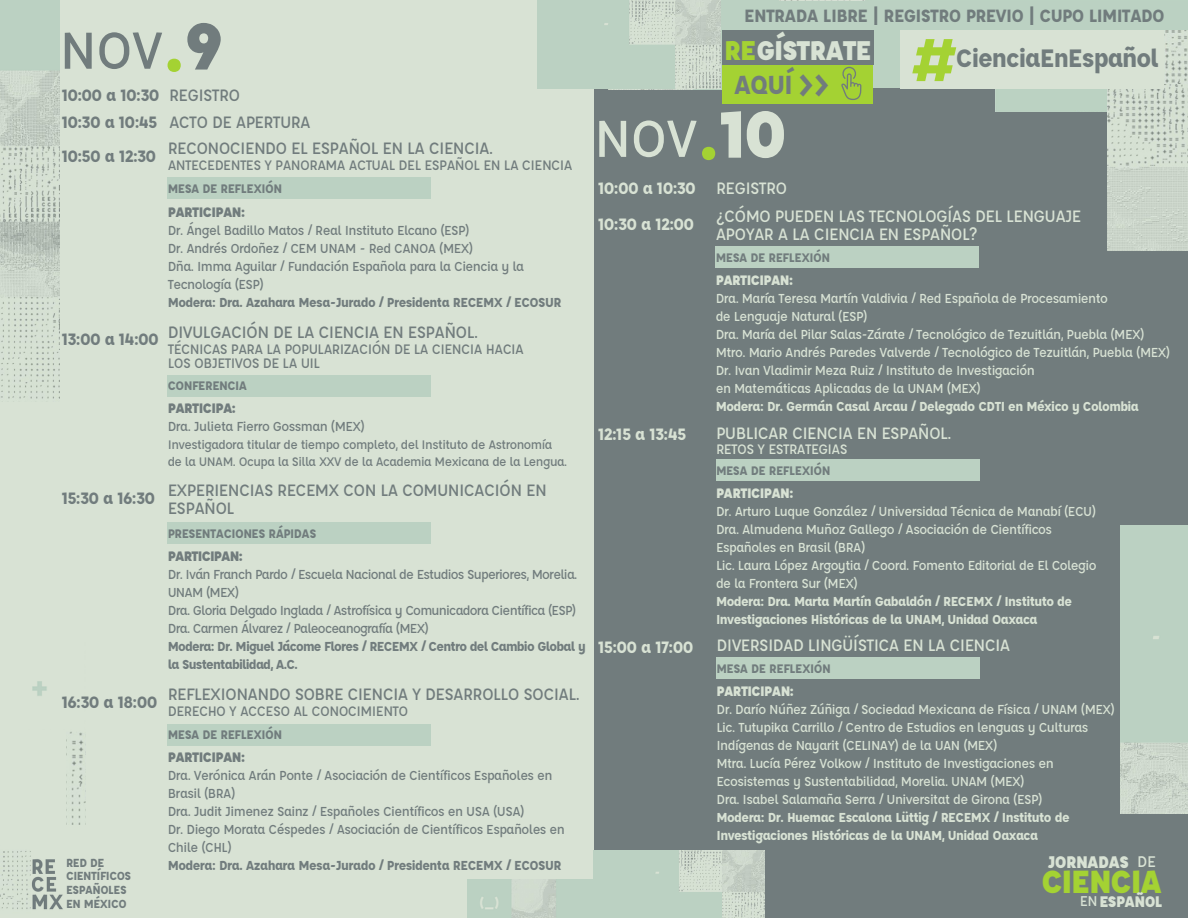
<style>
.page{position:relative;width:1188px;height:918px;background:#fff}
.page>*{position:absolute;margin:0;border:0;box-sizing:border-box;transform-origin:0 0}
.t1{font:700 66px "Affogato";color:#a4d233}
.t2{font:500 56.7px "Affogato";color:#d8e2d4}
.t3{font:500 56.7px "Affogato";color:#717c7d}
.t4{font:900 35.1px "Affogato";letter-spacing:-.04em;color:#a4d233}
.t5{font:900 29.55px "Affogato";letter-spacing:-.04em;color:#d8e2d4}
.t6{font:700 28.65px "Affogato";color:#717c7d}
.t7{font:700 27.6px "Affogato";letter-spacing:-.04em;color:#717c7d}
.t8{font:700 19.35px "Affogato";letter-spacing:-.04em;color:#717c7d}
.t9{font:900 18.45px "Affogato";letter-spacing:-.04em;color:#d8e2d4}
.t10{font:500 18px/26.2px "Affogato";letter-spacing:-.04em;color:#717c7d}
.t11{font:500 18px/18px "Affogato";letter-spacing:-.04em;color:#d8e2d4}
.t12{font:700 18px "Affogato";letter-spacing:-.04em;color:#d8e2d4}
.t13{font:700 18px "Affogato";letter-spacing:-.04em;color:#717c7d}
.t14{font:900 16.8px "Affogato";letter-spacing:-.04em;color:#d8e2d4}
.t15{font:500 16.8px "Affogato";color:#d8e2d4}
.t16{font:500 15px/14.7px "Affogato";letter-spacing:-.04em;color:#717c7d}
.t17{font:900 15px "Affogato";letter-spacing:-.04em;color:#717c7d}
.t18{font:900 15px "Affogato";letter-spacing:-.04em;color:#d8e2d4}
.t19{font:500 15px "Affogato";letter-spacing:-.04em;color:#d8e2d4}
.t20{font:500 14.25px/18px "Affogato";letter-spacing:-.04em;color:#d8e2d4}
.t21{font:500 14.25px/18px "Affogato";letter-spacing:-.04em;color:#717c7d}
.t22{font:700 14.25px/18px "Affogato";letter-spacing:-.04em;color:#d8e2d4}
.t23{font:700 14.25px/18px "Affogato";letter-spacing:-.04em;color:#717c7d}
.t24{font:500 13.5px/16.8px "Affogato";letter-spacing:-.04em;color:#717c7d}
.t25{font:700 13.5px "Affogato";letter-spacing:-.04em;color:#717c7d}
.t26{font:700 12.75px/13.8px "Affogato";letter-spacing:-.04em;color:#717c7d}
.s1{font-weight:900;font-size:74.1px;color:#a4d233}
.s2{font-weight:900;font-size:72.6px}
.s3{font-weight:500}
.s4{font-weight:700}
.s5{font-size:29.7px;color:#a4d233}
.s6{font-weight:900;font-size:29.25px}
.s7{font-weight:500;font-size:15.45px}
</style>
<div class="page">
<div style="left:866px;top:0;width:322px;height:88px;background:#bbd2c2"></div>
<div style="left:0;top:0;width:594px;height:918px;background:#d8e2d4"></div>
<div style="left:594px;top:88px;width:594px;height:830px;background:#717c7d"></div>
<img style="left:0;top:0;width:59px;height:402px">
<img style="left:468px;top:879px;width:125px;height:39px">
<img style="left:32px;top:681px;width:53px;height:144px">
<img style="left:593px;top:850px;width:171px;height:68px">
<img style="left:996px;top:29px;width:192px;height:82px">
<img style="left:1107px;top:84px;width:81px;height:167px">
<img style="left:538px;top:0;width:182px;height:89px">
<div style="left:168px;top:178px;width:263px;height:21px;background:#bbd1c2"></div>
<div style="left:168px;top:375px;width:263px;height:21px;background:#bbd1c2"></div>
<div style="left:168px;top:523px;width:263px;height:21px;background:#bbd1c2"></div>
<div style="left:168px;top:724px;width:263px;height:21px;background:#bbd1c2"></div>
<div style="left:716px;top:246px;width:263px;height:22px;background:#bbd1c2"></div>
<div style="left:716px;top:460px;width:263px;height:21px;background:#bbd1c2"></div>
<div style="left:717px;top:657px;width:263px;height:22px;background:#bbd1c2"></div>
<img style="left:1121px;top:526px;width:67px;height:288px">
<img style="left:0;top:730px;width:65px;height:180px">
<div style="left:900px;top:31px;width:263px;height:58px;background:#d8e2d4"></div>
<div style="left:722px;top:64px;width:151px;height:40px;background:#a4d233"></div>
<div style="left:722px;top:29px;width:151px;height:35px;background:#717c7d"></div>
<svg style="left:841px;top:67px;width:20px;height:33px"></svg>
<div style="left:722px;top:1px;width:466px;height:28px;background:#bbd1c2"></div>
<h2 class="t3" style="left:60px;top:14px;width:165px">NOV<span class="s1">.</span><span class="s2">9</span></h2>
<p class="t13" style="left:62px;top:84px;width:180px">10:00 a 10:30 <span class="s3">REGISTRO</span></p>
<p class="t10" style="left:62px;top:108px;width:433px"><span class="s4">10:30 a 10:45</span> ACTO DE APERTURA<br><span class="s4">10:50 a 12:30</span> RECONOCIENDO EL ESPAÑOL EN LA CIENCIA.</p>
<p class="t16" style="left:168px;top:157px;width:407px">ANTECEDENTES Y PANORAMA ACTUAL DEL ESPAÑOL EN LA CIENCIA</p>
<p class="t25" style="left:168px;top:180px;width:116px">MESA DE REFLEXIÓN</p>
<p class="t17" style="left:168px;top:202px;width:79px">PARTICIPAN:</p>
<p class="t21" style="left:168px;top:220px;width:358px">Dr. Ángel Badillo Matos / Real Instituto Elcano (ESP)<br>Dr. Andrés Ordoñez / CEM UNAM - Red CANOA (MEX)<br>Dña. Imma Aguilar / Fundación Española para la Ciencia y la Tecnología (ESP)</p>
<p class="t23" style="left:168px;top:292px;width:395px">Modera: Dra. Azahara Mesa-Jurado / Presidenta RECEMX / ECOSUR</p>
<p class="t10" style="left:62px;top:318px;width:418px"><span class="s4">13:00 a 14:00</span> DIVULGACIÓN DE LA CIENCIA EN ESPAÑOL.</p>
<p class="t16" style="left:168px;top:341px;width:358px">TÉCNICAS PARA LA POPULARIZACIÓN DE LA CIENCIA HACIA<br>LOS OBJETIVOS DE LA UIL</p>
<p class="t25" style="left:168px;top:377px;width:81px">CONFERENCIA</p>
<p class="t17" style="left:168px;top:399px;width:70px">PARTICIPA:</p>
<p class="t21" style="left:168px;top:417px;width:199px">Dra. Julieta Fierro Gossman (MEX)</p>
<p class="t24" style="left:168px;top:436px;width:401px">Investigadora titular de tiempo completo, del Instituto de Astronomía de la UNAM. Ocupa la Silla XXV de la Academia Mexicana de la Lengua.</p>
<p class="t10" style="left:168px;top:481px;width:381px;line-height:18px;text-indent:-106px"><span class="s4">15:30 a 16:30</span> EXPERIENCIAS RECEMX CON LA COMUNICACIÓN EN<br>ESPAÑOL</p>
<p class="t25" style="left:168px;top:525px;width:150px">PRESENTACIONES RÁPIDAS</p>
<p class="t17" style="left:168px;top:547px;width:77px">PARTICIPAN:</p>
<p class="t21" style="left:168px;top:565px;width:411px">Dr. Iván Franch Pardo / Escuela Nacional de Estudios Superiores, Morelia.<br>UNAM (MEX)<br>Dra. Gloria Delgado Inglada / Astrofísica y Comunicadora Científica (ESP)<br>Dra. Carmen Álvarez / Paleoceanografía (MEX)</p>
<p class="t23" style="left:168px;top:637px;width:420px">Modera: Dr. Miguel Jácome Flores / RECEMX / Centro del Cambio Global y la Sustentabilidad, A.C.</p>
<p class="t10" style="left:62px;top:681px;width:520px"><span class="s4">16:30 a 18:00</span> REFLEXIONANDO SOBRE CIENCIA Y DESARROLLO SOCIAL.</p>
<p class="t16" style="left:168px;top:703px;width:242px">DERECHO Y ACCESO AL CONOCIMIENTO</p>
<p class="t26" style="left:66px;top:855px;width:67px">RED DE<br>CIENTÍFICOS<br>ESPAÑOLES<br>EN MÉXICO</p>
<p class="t25" style="left:168px;top:726px;width:116px">MESA DE REFLEXIÓN</p>
<p class="t17" style="left:168px;top:748px;width:79px">PARTICIPAN:</p>
<p class="t21" style="left:168px;top:766px;width:399px">Dra. Verónica Arán Ponte / Asociación de Científicos Españoles en Brasil (BRA)<br>Dra. Judit Jimenez Sainz / Españoles Científicos en USA (USA)<br>Dr. Diego Morata Céspedes / Asociación de Científicos Españoles en Chile (CHL)</p>
<p class="t23" style="left:168px;top:856px;width:395px">Modera: Dra. Azahara Mesa-Jurado / Presidenta RECEMX / ECOSUR</p>
<h3 class="t8" style="left:744px;top:3px;width:422px">ENTRADA LIBRE | REGISTRO PREVIO | CUPO LIMITADO</h3>
<h3 class="t5" style="left:724px;top:31px;width:149px"><span class="s5">RE</span> ÍSTRATE</h3>
<h3 class="t6" style="left:734px;top:67px;width:98px">AQUÍ <span class="s6">&gt;&gt;</span></h3>
<h3 class="t5" style="left:757px;top:31px;width:20px">G</h3>
<h1 class="t1" style="left:913px;top:17px;width:45px">#</h1>
<h3 class="t7" style="left:956px;top:41px;width:205px">CienciaEnEspañol</h3>
<h2 class="t2" style="left:594px;top:102px;width:194px">NOV<span class="s1">.</span><span class="s2">10</span></h2>
<p class="t12" style="left:598px;top:176px;width:191px">10:00 a 10:30 <span class="s3">REGISTRO</span></p>
<p class="t11" style="left:716px;top:207px;width:367px;text-indent:-118px"><span class="s4">10:30 a 12:00</span> ¿CÓMO PUEDEN LAS TECNOLOGÍAS DEL LENGUAJE<br>APOYAR A LA CIENCIA EN ESPAÑOL?</p>
<p class="t25" style="left:716px;top:249px;width:116px">MESA DE REFLEXIÓN</p>
<p class="t18" style="left:716px;top:270px;width:79px">PARTICIPAN:</p>
<p class="t20" style="left:716px;top:289px;width:456px">Dra. María Teresa Martín Valdivia / Red Española de Procesamiento<br>de Lenguaje Natural (ESP)<br>Dra. María del Pilar Salas-Zárate / Tecnológico de Tezuitlán, Puebla (MEX)<br>Mtro. Mario Andrés Paredes Valverde / Tecnológico de Tezuitlán, Puebla (MEX)<br>Dr. Ivan Vladimir Meza Ruiz / Instituto de Investigación<br>en Matemáticas Aplicadas de la UNAM (MEX)</p>
<p class="t22" style="left:716px;top:397px;width:425px">Modera: Dr. Germán Casal Arcau / Delegado CDTI en México y Colombia</p>
<p class="t12" style="left:598px;top:423px;width:90px">12:15 a 13:45</p>
<p class="t11" style="left:716px;top:423px;width:237px">PUBLICAR CIENCIA EN ESPAÑOL.</p>
<p class="t19" style="left:716px;top:440px;width:133px">RETOS Y ESTRATEGIAS</p>
<p class="t25" style="left:716px;top:462px;width:116px">MESA DE REFLEXIÓN</p>
<p class="t12" style="left:598px;top:635px;width:97px">15:00 a 17:00</p>
<p class="t18" style="left:716px;top:484px;width:79px">PARTICIPAN:</p>
<p class="t20" style="left:716px;top:502px;width:382px">Dr. Arturo Luque González / Universidad Técnica de Manabí (ECU)<br>Dra. Almudena Muñoz Gallego / Asociación de Científicos Españoles en Brasil (BRA)<br>Lic. Laura López Argoytia / Coord. Fomento Editorial de El Colegio de la Frontera Sur (MEX)</p>
<p class="t22" style="left:716px;top:592px;width:358px">Modera: Dra. Marta Martín Gabaldón / RECEMX / Instituto de<br>Investigaciones Históricas de la UNAM, Unidad Oaxaca</p>
<p class="t11" style="left:716px;top:635px;width:296px">DIVERSIDAD LINGÜÍSTICA EN LA CIENCIA</p>
<p class="t25" style="left:716px;top:660px;width:116px">MESA DE REFLEXIÓN</p>
<p class="t18" style="left:716px;top:681px;width:79px">PARTICIPAN:</p>
<p class="t20" style="left:716px;top:700px;width:400px">Dr. Darío Núñez Zúñiga / Sociedad Mexicana de Física / UNAM (MEX)<br>Lic. Tutupika Carrillo / Centro de Estudios en lenguas y Culturas Indígenas de Nayarit (CELINAY) de la UAN (MEX)<br>Mtra. Lucía Pérez Volkow / Instituto de Investigaciones en Ecosistemas y Sustentabilidad, Morelia. UNAM (MEX)<br>Dra. Isabel Salamaña Serra / Universitat de Girona (ESP)</p>
<p class="t22" style="left:716px;top:808px;width:355px">Modera: Dr. Huemac Escalona Lüttig / RECEMX / Instituto de<br>Investigaciones Históricas de la UNAM, Unidad Oaxaca</p>
<p class="t9" style="left:1048px;top:850px;width:83px">JORNADAS</p>
<p class="t14" style="left:1080px;top:891px;width:84px"><span class="s7">EN</span>ESPAÑOL</p>
<p class="t15" style="left:1137px;top:851px;width:20px">DE</p>
<h3 class="t4" style="left:1041px;top:859px;width:122px">CIENCIA</h3>
</div>
